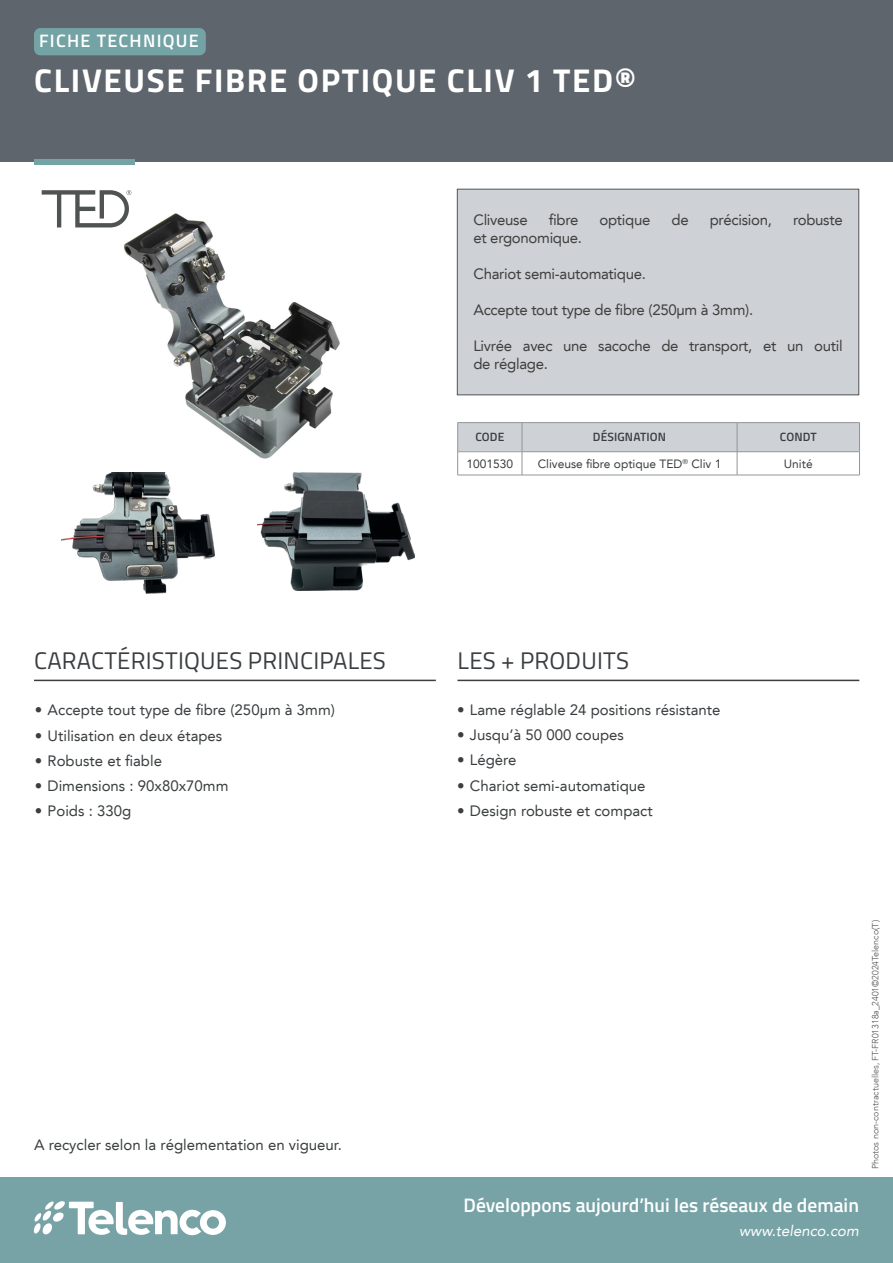
<style>
.page{position:relative;width:893px;height:1263px;background:#fff}
.page>*{position:absolute;margin:0;border:0;box-sizing:border-box;transform-origin:0 0}
.nom_produit_1{font:700 33px "Titillium Web";letter-spacing:.05em;color:#fff}
.t1{font:24px "Titillium Web";letter-spacing:.01em;color:#3a3e40}
.t2{font:600 19.5px "Titillium Web";color:#fff}
.TYPE_DE_DOC{font:600 18px "Titillium Web";letter-spacing:.07em;color:#fff}
.BULLET_POINT{font:15px "Avenir LT";color:#3a3e40}
.t3{font:15px/18px "Avenir LT";letter-spacing:-.02em;color:#3f3f3e}
.t4{font:italic 15px "Avenir LT";color:#fff}
.t5{font:12px "Avenir LT";color:#3a3e40}
.t6{font:600 12px "Titillium Web";letter-spacing:.01em;color:#3a3e40}
.NOMENCLATURE{font:300 9px "Avenir LT";color:#505353}
</style>
<div class="page">
<div style="left:0;top:0;width:893px;height:162px;background:#5f656c"></div>
<hr style="left:34px;top:680px;width:402px;height:1px;background:#3a3e40">
<hr style="left:457px;top:680px;width:402px;height:1px;background:#3a3e40">
<div style="left:457px;top:189px;width:402px;height:206px;background:#ced2d6"></div>
<img style="left:61px;top:472px;width:153px;height:121px">
<img style="left:123px;top:213px;width:217px;height:246px">
<img style="left:257px;top:472px;width:158px;height:118px">
<hr style="left:457px;top:422px;width:65px;height:1px;background:#939598">
<hr style="left:522px;top:422px;width:215px;height:1px;background:#939598">
<hr style="left:737px;top:422px;width:123px;height:1px;background:#939598">
<svg style="left:457px;top:423px;width:403px;height:52px"></svg>
<hr style="left:457px;top:475px;width:65px;height:1px;background:#939598">
<hr style="left:522px;top:475px;width:215px;height:1px;background:#939598">
<hr style="left:737px;top:475px;width:123px;height:1px;background:#939598">
<div style="left:34px;top:159px;width:100px;height:5px;background:#74a3a6"></div>
<div style="left:34px;top:188px;width:104px;height:42px;background:#fff"></div>
<svg style="left:42px;top:190px;width:89px;height:37px"></svg>
<div style="left:0;top:1178px;width:893px;height:85px;background:#77a3a6"></div>
<svg style="left:33px;top:1201px;width:193px;height:34px"></svg>
<div style="left:34px;top:28px;width:172px;height:27px;background:#74a3a6;border-radius:6px"></div>
<p class="TYPE_DE_DOC" style="left:39px;top:28px;width:161px">FICHE TECHNIQUE</p>
<p class="nom_produit_1" style="left:34px;top:55px;width:603px">CLIVEUSE FIBRE OPTIQUE CLIV 1 TED®</p>
<p class="t3" style="left:473px;top:211px;width:56px">Cliveuse</p>
<p class="t3" style="left:549px;top:211px;width:31px">fibre</p>
<p class="t3" style="left:599px;top:211px;width:52px">optique</p>
<p class="t3" style="left:671px;top:211px;width:19px">de</p>
<p class="t3" style="left:710px;top:211px;width:64px">précision,</p>
<p class="t3" style="left:793px;top:211px;width:51px">robuste</p>
<p class="t3" style="left:473px;top:229px;width:110px">et ergonomique.</p>
<p class="t3" style="left:473px;top:265px;width:174px">Chariot semi-automatique.</p>
<p class="t3" style="left:473px;top:301px;width:281px">Accepte tout type de fibre (250µm à 3mm).</p>
<p class="t3" style="left:473px;top:337px;width:371px">Livrée avec une sacoche de transport, et un outil de réglage.</p>
<p class="t6" style="left:475px;top:428px;width:30px">CODE</p>
<p class="t6" style="left:593px;top:428px;width:75px">DÉSIGNATION</p>
<p class="t6" style="left:780px;top:428px;width:38px">CONDT</p>
<p class="t5" style="left:466px;top:457px;width:48px">1001530</p>
<p class="t5" style="left:538px;top:457px;width:185px">Cliveuse fibre optique TED<sup>®</sup> Cliv 1</p>
<p class="t5" style="left:784px;top:457px;width:30px">Unité</p>
<p class="t1" style="left:34px;top:643px;width:353px">CARACTÉRISTIQUES PRINCIPALES</p>
<p class="t1" style="left:458px;top:643px;width:173px">LES + PRODUITS</p>
<p class="BULLET_POINT" style="left:35px;top:701px;width:302px">• Accepte tout type de fibre (250µm à 3mm)</p>
<p class="BULLET_POINT" style="left:35px;top:727px;width:189px">• Utilisation en deux étapes</p>
<p class="BULLET_POINT" style="left:35px;top:752px;width:129px">• Robuste et fiable</p>
<p class="BULLET_POINT" style="left:35px;top:777px;width:195px">• Dimensions : 90x80x70mm</p>
<p class="BULLET_POINT" style="left:35px;top:802px;width:98px">• Poids : 330g</p>
<p class="BULLET_POINT" style="left:457px;top:701px;width:265px">• Lame réglable 24 positions résistante</p>
<p class="BULLET_POINT" style="left:457px;top:726px;width:168px">• Jusqu’à 50 000 coupes</p>
<p class="BULLET_POINT" style="left:457px;top:751px;width:61px">• Légère</p>
<p class="BULLET_POINT" style="left:457px;top:777px;width:190px">• Chariot semi-automatique</p>
<p class="BULLET_POINT" style="left:457px;top:802px;width:197px">• Design robuste et compact</p>
<p class="BULLET_POINT" style="left:34px;top:1136px;width:309px">A recycler selon la réglementation en vigueur.</p>
<p class="t2" style="left:463px;top:1191px;width:397px">Développons aujourd’hui les réseaux de demain</p>
<p class="t4" style="left:739px;top:1222px;width:121px">www.telenco.com</p>
<p class="NOMENCLATURE" style="left:870px;top:1169px;width:251px;rotate:-90deg">Photos non-contractuelles, FT-FR01318a_2401©2024Telenco(T)</p>
</div>
